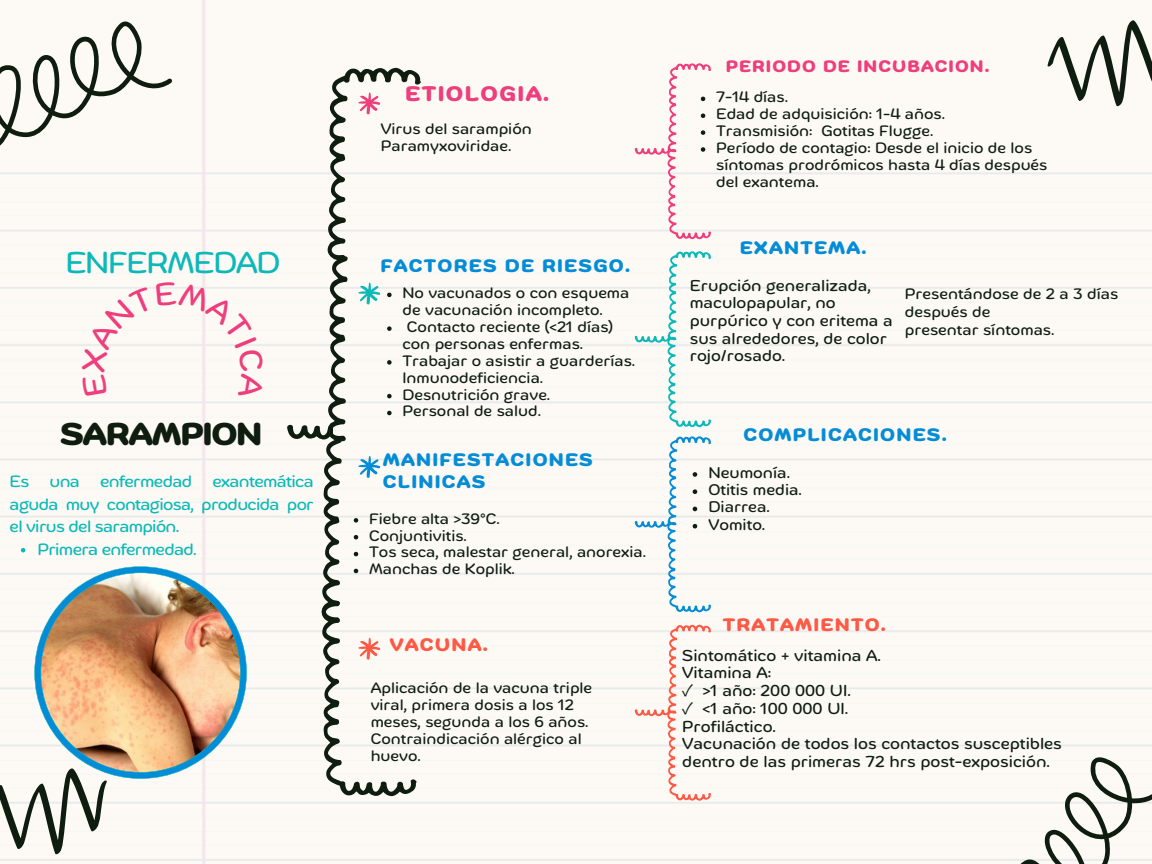
<style>
.page{position:relative;width:1152px;height:864px;background:#fdfaf5}
.page>*{position:absolute;margin:0;border:0;box-sizing:border-box;transform-origin:0 0}
.t1{font:700 31.5px "Mommi";letter-spacing:-.04em;color:#0f1d11}
.t2{font:30px "Mommi";letter-spacing:-.04em;color:#0cb9b8}
.t3{font:700 21px "Mommi";letter-spacing:.07em;color:#ef3e7c}
.t4{font:700 18px/21.3px "Mommi";letter-spacing:.07em;color:#058cd7}
.t5{font:700 18px "Mommi";letter-spacing:.07em;color:#fd5a46}
.t6{font:700 16.5px "Mommi";letter-spacing:.07em;color:#ef3e7c}
.t7{font:16.35px/22.5px "Mommi";letter-spacing:-.04em;color:#0cb9b8;text-align:justify}
.t8{font:15.75px/17.7px "Mommi";color:#0f1d11}
.t9{font:15.6px/17.5px "Mommi";color:#0f1d11}
.t10{font:15.3px "Mommi";color:#0f1d11}
.t11{font:15px/16.8px "Mommi";color:#0f1d11}
.s1{font-family:"Noto Sans CJ Ksc"}
</style>
<div class="page">
<svg style="left:635px;top:251px;width:76px;height:176px"></svg>
<svg style="left:635px;top:625px;width:76px;height:176px"></svg>
<svg style="left:0;top:21px;width:172px;height:128px"></svg>
<svg style="left:983px;top:732px;width:169px;height:132px"></svg>
<svg style="left:1037px;top:0;width:115px;height:132px"></svg>
<svg style="left:0;top:729px;width:127px;height:135px"></svg>
<img style="left:34px;top:566px;width:213px;height:213px">
<svg style="left:635px;top:63px;width:76px;height:176px"></svg>
<svg style="left:288px;top:68px;width:133px;height:728px"></svg>
<svg style="left:635px;top:436px;width:76px;height:176px"></svg>
<svg style="left:21px;top:548px;width:4px;height:4px"></svg>
<div style="left:82px;top:282px;width:182px;height:117px;background:#fdfaf5"></div>
<p class="t2" style="left:65px;top:249px;width:217px">ENFERMEDAD</p>
<p class="t1" style="left:60px;top:420px;width:204px">SARAMPION</p>
<h4 class="t7" style="left:10px;top:471px;width:306px">Es una enfermedad exantemática aguda muy contagiosa, producida por el virus del sarampión.</h4>
<p class="t7" style="left:37px;top:539px;width:161px">Primera enfermedad.</p>
<h4 class="t3" style="left:405px;top:85px;width:145px">ETIOLOGIA.</h4>
<p class="t11" style="left:381px;top:121px;width:152px">Virus del sarampión<br>Paramyxoviridae.</p>
<p class="t4" style="left:381px;top:256px;width:251px">FACTORES DE RIESGO.</p>
<p class="t11" style="left:402px;top:285px;width:228px">No vacunados o con esquema de vacunación incompleto.</p>
<p class="t11" style="left:402px;top:319px;width:212px">Contacto reciente (&lt;21 días) con personas enfermas.</p>
<p class="t11" style="left:402px;top:353px;width:234px">Trabajar o asistir a guarderías.<br>Inmunodeficiencia.</p>
<p class="t11" style="left:402px;top:387px;width:149px">Desnutrición grave.</p>
<p class="t11" style="left:402px;top:403px;width:140px">Personal de salud.</p>
<p class="t4" style="left:383px;top:450px;width:212px">MANIFESTACIONES<br>CLINICAS</p>
<h2 class="t11" style="left:369px;top:511px;width:132px">Fiebre alta &gt;39°C.</h2>
<p class="t11" style="left:369px;top:528px;width:99px">Conjuntivitis.</p>
<p class="t11" style="left:369px;top:545px;width:278px">Tos seca, malestar general, anorexia.</p>
<p class="t11" style="left:369px;top:561px;width:147px">Manchas de Koplik.</p>
<p class="t5" style="left:390px;top:637px;width:100px">VACUNA.</p>
<p class="t11" style="left:371px;top:681px;width:223px">Aplicación de la vacuna triple viral, primera dosis a los 12 meses, segunda a los 6 años.</p>
<p class="t11" style="left:371px;top:731px;width:213px">Contraindicación alérgico al huevo.</p>
<p class="t6" style="left:726px;top:58px;width:265px">PERIODO DE INCUBACION.</p>
<p class="t11" style="left:716px;top:89px;width:73px">7-14 días.</p>
<p class="t11" style="left:716px;top:106px;width:230px">Edad de adquisición: 1-4 años.</p>
<p class="t11" style="left:716px;top:123px;width:219px">Transmisión: Gotitas Flugge.</p>
<h4 class="t11" style="left:716px;top:140px;width:333px">Período de contagio: Desde el inicio de los síntomas prodrómicos hasta 4 días después del exantema.</h4>
<h3 class="t4" style="left:740px;top:238px;width:128px">EXANTEMA.</h3>
<p class="t9" style="left:690px;top:277px;width:204px">Erupción generalizada, maculopapular, no purpúrico y con eritema a sus alrededores, de color rojo/rosado.</p>
<p class="t11" style="left:905px;top:286px;width:215px;line-height:18px">Presentándose de 2 a 3 días después de</p>
<p class="t11" style="left:905px;top:322px;width:151px">presentar síntomas.</p>
<h4 class="t4" style="left:743px;top:424px;width:205px">COMPLICACIONES.</h4>
<p class="t10" style="left:708px;top:466px;width:83px">Neumonía.</p>
<p class="t10" style="left:708px;top:483px;width:95px">Otitis media.</p>
<p class="t10" style="left:708px;top:500px;width:63px">Diarrea.</p>
<h4 class="t10" style="left:708px;top:517px;width:59px">Vomito.</h4>
<p class="t5" style="left:723px;top:616px;width:165px">TRATAMIENTO.</p>
<p class="t8" style="left:682px;top:647px;width:200px">Sintomático + vitamina A.<br>Vitamina A:</p>
<p class="t8" style="left:682px;top:682px;width:170px"><span class="s1">✓</span> &gt;1 año: 200 000 UI.</p>
<p class="t8" style="left:682px;top:700px;width:381px"><span class="s1">✓</span> &lt;1 año: 100 000 UI.<br>Profiláctico.<br>Vacunación de todos los contactos susceptibles dentro de las primeras 72 hrs post-exposición.</p>
</div>
